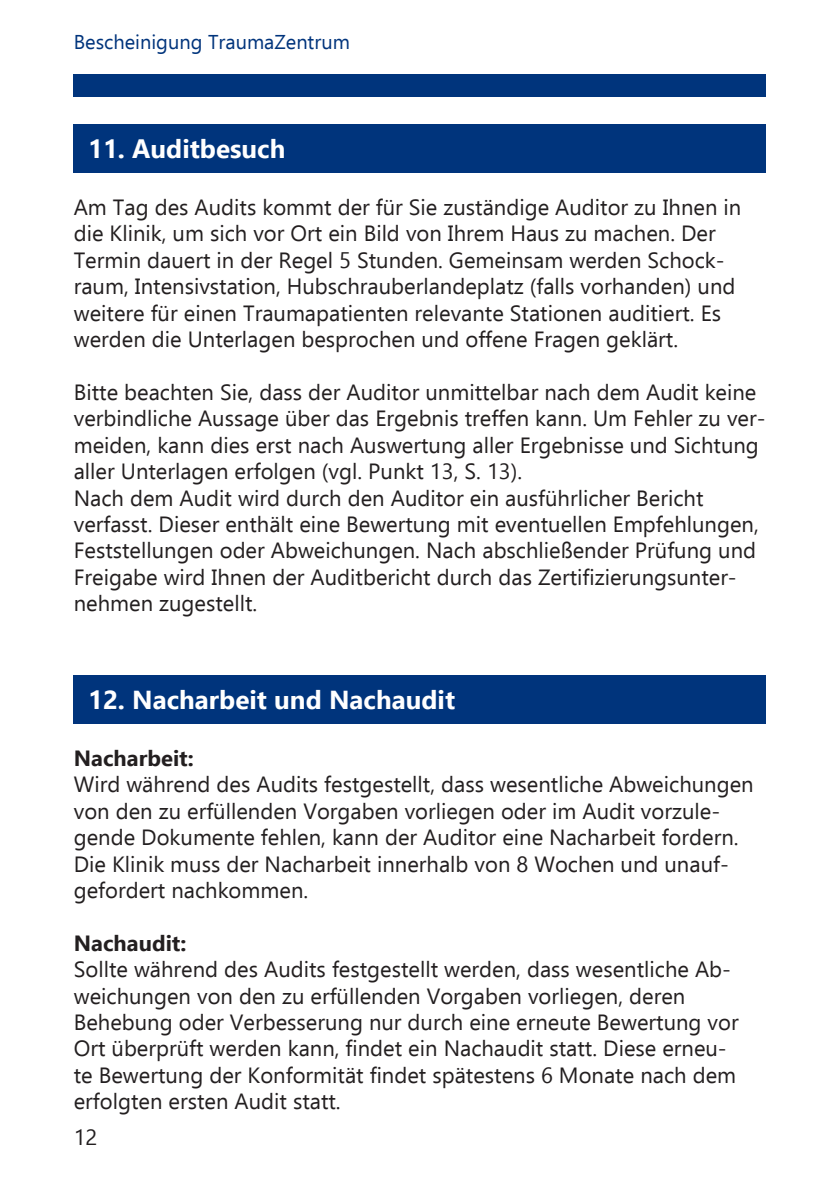
<style>
.page{position:relative;width:840px;height:1191px;background:#fff}
.page>*{position:absolute;margin:0;border:0;box-sizing:border-box;transform-origin:0 0}
.t1{font:700 26px "Ebrima";color:#fff}
.t2{font:22px/26.4px "Ebrima";color:#231f20}
.t3{font:700 22px "Ebrima";color:#231f20}
.t4{font:20px "Ebrima";color:#00347c}
</style>
<div class="page">
<div style="left:74px;top:74px;width:691px;height:22px;background:#00347c"></div>
<div style="left:74px;top:124px;width:691px;height:49px;background:#00347c"></div>
<div style="left:74px;top:675px;width:691px;height:48px;background:#00347c"></div>
<p class="t4" style="left:74px;top:27px;width:277px">Bescheinigung TraumaZentrum</p>
<p class="t1" style="left:88px;top:128px;width:199px">11. Auditbesuch</p>
<p class="t2" style="left:74px;top:193px;width:668px">Am Tag des Audits kommt der für Sie zuständige Auditor zu Ihnen in die Klinik, um sich vor Ort ein Bild von Ihrem Haus zu machen. Der</p>
<p class="t2" style="left:74px;top:246px;width:662px">Termin dauert in der Regel 5 Stunden. Gemeinsam werden Schock&shy;raum, Intensivstation, Hubschrauberlandeplatz (falls vorhanden) und weitere für einen Traumapatienten relevante Stationen auditiert. Es werden die Unterlagen besprochen und offene Fragen geklärt.</p>
<p class="t2" style="left:74px;top:378px;width:692px">Bitte beachten Sie, dass der Auditor unmittelbar nach dem Audit keine verbindliche Aussage über das Ergebnis treffen kann. Um Fehler zu ver&shy;meiden, kann dies erst nach Auswertung aller Ergebnisse und Sichtung aller Unterlagen erfolgen (vgl. Punkt 13, S. 13).</p>
<p class="t2" style="left:74px;top:484px;width:686px">Nach dem Audit wird durch den Auditor ein ausführlicher Bericht verfasst. Dieser enthält eine Bewertung mit eventuellen Empfehlungen, Feststellungen oder Abweichungen. Nach abschließender Prüfung und Freigabe wird Ihnen der Auditbericht durch das Zertifizierungsunter&shy;nehmen zugestellt.</p>
<p class="t1" style="left:88px;top:679px;width:368px">12. Nacharbeit und Nachaudit</p>
<p class="t3" style="left:74px;top:740px;width:121px">Nacharbeit:</p>
<p class="t2" style="left:74px;top:770px;width:681px">Wird während des Audits festgestellt, dass wesentliche Abweichungen von den zu erfüllenden Vorgaben vorliegen oder im Audit vorzule-</p>
<p class="t2" style="left:74px;top:823px;width:666px">gende Dokumente fehlen, kann der Auditor eine Nacharbeit fordern.<br>Die Klinik muss der Nacharbeit innerhalb von 8 Wochen und unauf-</p>
<p class="t2" style="left:74px;top:876px;width:236px">gefordert nachkommen.</p>
<p class="t3" style="left:74px;top:925px;width:114px">Nachaudit:</p>
<p class="t2" style="left:74px;top:955px;width:658px">Sollte während des Audits festgestellt werden, dass wesentliche Ab-</p>
<p class="t2" style="left:74px;top:981px;width:612px">weichungen von den zu erfüllenden Vorgaben vorliegen, deren</p>
<p class="t2" style="left:74px;top:1008px;width:666px">Behebung oder Verbesserung nur durch eine erneute Bewertung vor Ort überprüft werden kann, findet ein Nachaudit statt. Diese erneu&shy;te Bewertung der Konformität findet spätestens 6 Monate nach dem erfolgten ersten Audit statt.</p>
<p class="t2" style="left:74px;top:1122px;width:25px">12</p>
</div>
